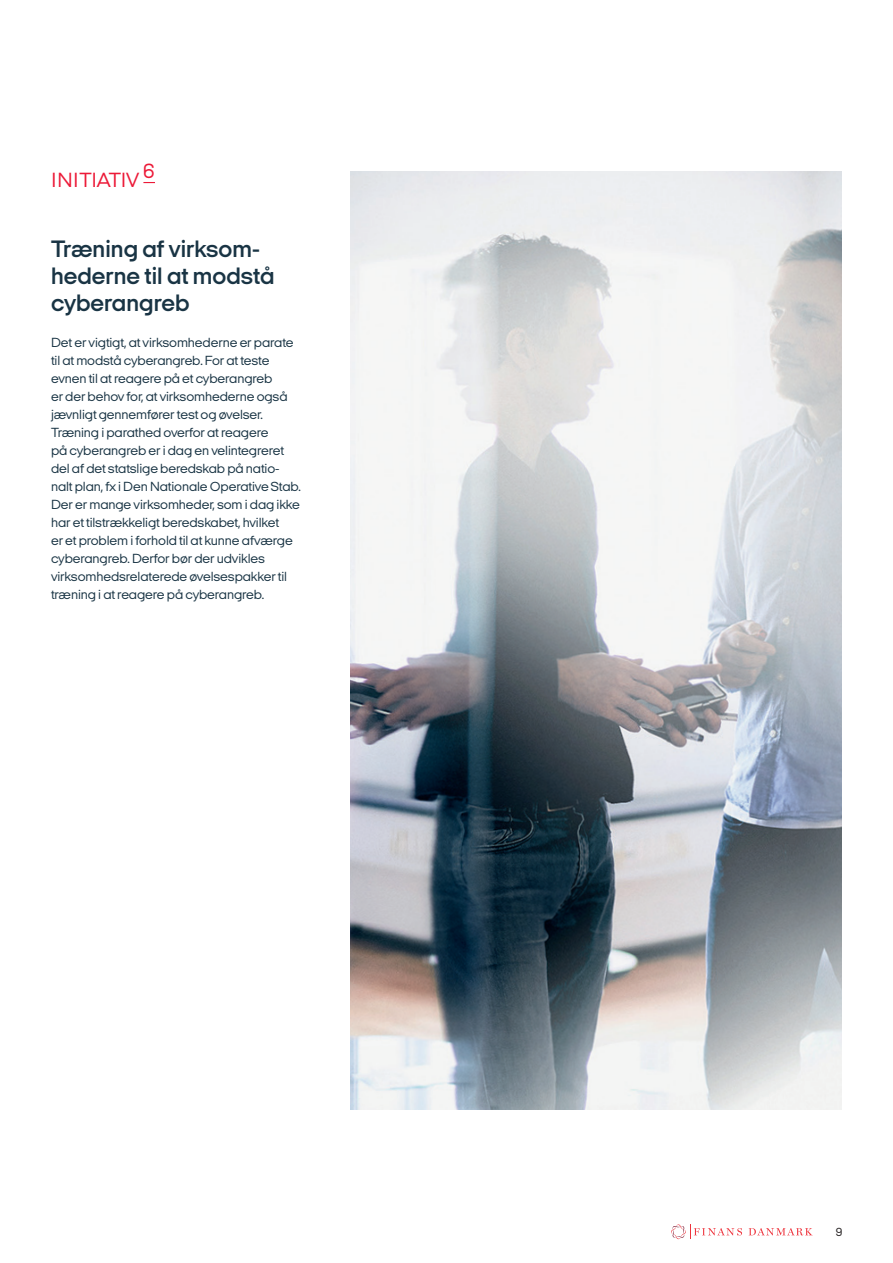
<style>
.page{position:relative;width:893px;height:1263px;background:#fff}
.page>*{position:absolute;margin:0;border:0;box-sizing:border-box;transform-origin:0 0}
.t1{font:600 24px/27px "Italian Plate No 2 Expanded";color:#193444}
.t2{font:21px "Italian Plate No 2 Expanded";color:#ec1a38}
.t3{font:13.5px/18px "Italian Plate No 2 Expanded";letter-spacing:-.01em;color:#193444}
.t4{font:12px "Italian Plate No 2 Expanded";color:#231f20}
</style>
<div class="page">
<svg style="left:671px;top:1224px;width:71px;height:15px"></svg>
<svg style="left:749px;top:1228px;width:63px;height:7px"></svg>
<img style="left:351px;top:172px;width:491px;height:938px">
<svg style="left:143px;top:182px;width:12px;height:1px"></svg>
<h2 class="t2" style="left:51px;top:168px;width:105px">INITIATIV 6</h2>
<h1 class="t1" style="left:51px;top:235px;width:225px">Træning af virksom&shy;hederne til at modstå cyberangreb</h1>
<p class="t3" style="left:51px;top:334px;width:251px">Det er vigtigt, at virksomhederne er parate til at modstå cyberangreb. For at teste evnen til at reagere på et cyberangreb<br>er der behov for, at virksomhederne også jævnligt gennemfører test og øvelser.<br>Træning i parathed overfor at reagere<br>på cyberangreb er i dag en velintegreret del af det statslige beredskab på natio&shy;nalt plan, fx i Den Nationale Operative Stab.<br>Der er mange virksomheder, som i dag ikke har et tilstrækkeligt beredskabet, hvilket<br>er et problem i forhold til at kunne afværge cyberangreb. Derfor bør der udvikles virksomhedsrelaterede øvelsespakker til træning i at reagere på cyberangreb.</p>
<p class="t4" style="left:836px;top:1226px;width:8px">9</p>
</div>
